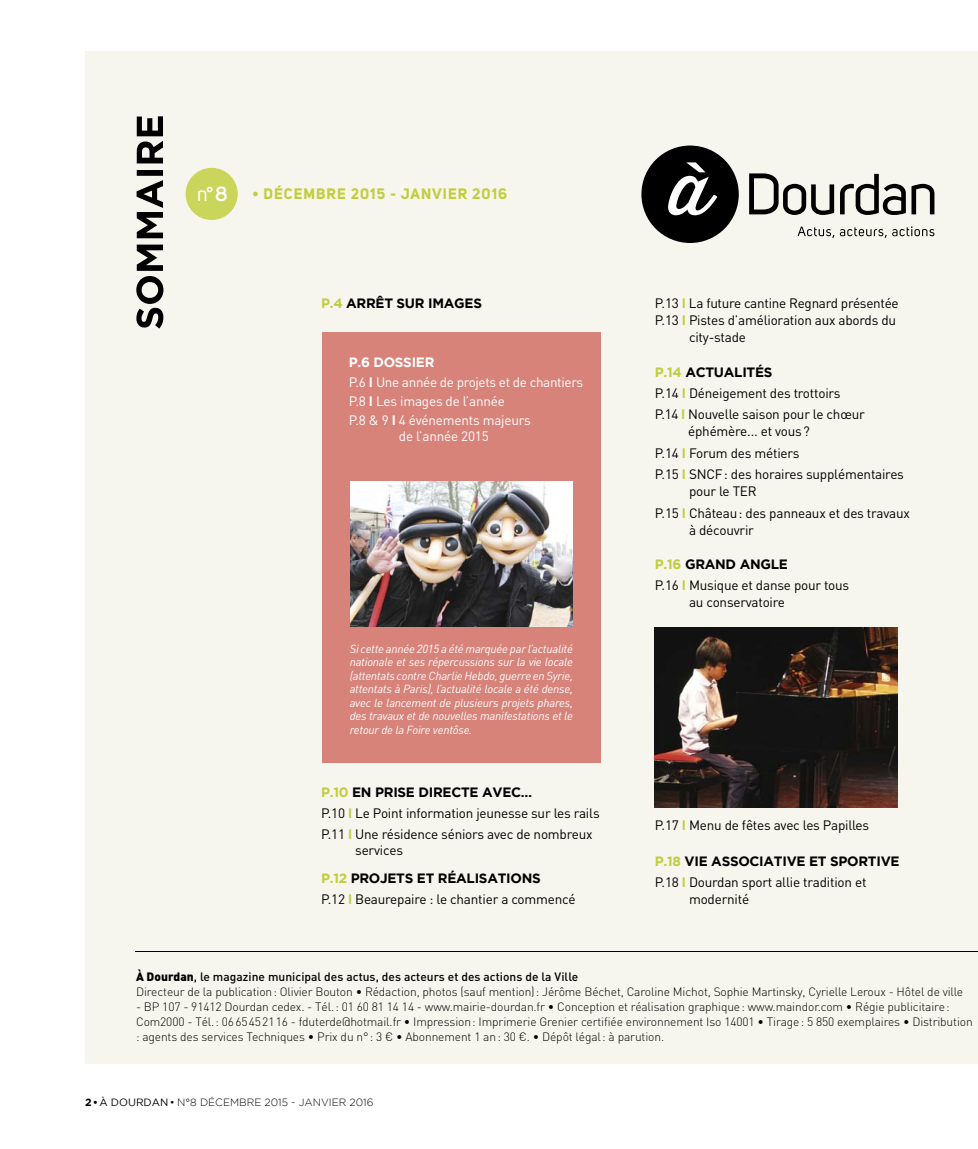
<style>
.page{position:relative;width:978px;height:1149px;background:#fff}
.page>*{position:absolute;margin:0;border:0;box-sizing:border-box;transform-origin:0 0}
.t1{font:20.25px "Uni Sans";color:#fff}
.t2{font:700 15px "Uni Sans";letter-spacing:.07em;color:#c0ce3b}
.t3{font:13.5px/21.3px "DIN";letter-spacing:-.015em;color:#000}
.t4{font:700 13.5px "Gotham";letter-spacing:-.02em;color:#000}
.t5{font:13.5px/18.8px "DIN";letter-spacing:-.015em;color:#fff}
.t6{font:700 13.5px "Gotham";letter-spacing:-.02em;color:#fff}
.t7{font:300 12px/15px "DIN";letter-spacing:-.01em;color:#000}
.t8{font:italic 11.7px/13.5px "DIN";letter-spacing:-.02em;color:#fff;text-align:justify}
.t9{font:300 10.5px "Gotham";color:#000}
.s1{font-weight:600}
.s2{color:#c0ce3b}
.s3{font-weight:700}
.s4{font-weight:700;color:#c0ce3b}
.s5{font-weight:900}
.s6{font-weight:500}
.s7{font-weight:400}
</style>
<div class="page">
<div style="left:85px;top:51px;width:893px;height:1012px;background:#f6f5ee"></div>
<svg style="left:136px;top:116px;width:27px;height:212px"></svg>
<svg style="left:749px;top:173px;width:85px;height:42px"></svg>
<svg style="left:840px;top:174px;width:94px;height:41px"></svg>
<div style="left:641px;top:145px;width:98px;height:98px;background:#000;border-radius:50%"></div>
<svg style="left:668px;top:162px;width:49px;height:53px"></svg>
<div style="left:186px;top:168px;width:52px;height:52px;background:#cad55b;border-radius:50%"></div>
<svg style="left:798px;top:226px;width:136px;height:12px"></svg>
<hr style="left:136px;top:950px;width:842px;height:1px;background:#000">
<div style="left:323px;top:332px;width:278px;height:430px;background:#d7837a"></div>
<img style="left:350px;top:481px;width:223px;height:145px">
<img style="left:655px;top:627px;width:242px;height:179px">
<h1 class="t1" style="left:197px;top:187px;width:32px">n°<span class="s1">8</span></h1>
<p class="t2" style="left:252px;top:188px;width:256px">• DÉCEMBRE 2015 - JANVIER 2016</p>
<p class="t4" style="left:321px;top:298px;width:162px"><span class="s2">P.4</span> ARRÊT SUR IMAGES</p>
<p class="t6" style="left:349px;top:356px;width:87px">P.6 DOSSIER</p>
<p class="t5" style="left:349px;top:374px;width:236px">P.6 <span class="s3">I</span> Une année de projets et de chantiers<br>P.8 <span class="s3">I</span> Les images de l’année<br>P.8 &amp; 9 <span class="s3">I</span> 4 événements majeurs</p>
<p class="t5" style="left:399px;top:429px;width:91px">de l’année 2015</p>
<p class="t8" style="left:350px;top:643px;width:225px">Si cette année 2015 a été marquée par l’actualité nationale et ses répercussions sur la vie locale (attentats contre Charlie Hebdo, guerre en Syrie, attentats à Paris), l’actualité locale a été dense, avec le lancement de plusieurs projets phares, des travaux et de nouvelles manifestations et le retour de la Foire ventôse.</p>
<p class="t4" style="left:321px;top:786px;width:213px"><span class="s2">P.10</span> EN PRISE DIRECTE AVEC…</p>
<p class="t3" style="left:321px;top:803px;width:280px;line-height:20.9px">P.10 <span class="s4">I</span> Le Point information jeunesse sur les rails<br>P.11 <span class="s4">I</span> Une résidence séniors avec de nombreux</p>
<p class="t3" style="left:355px;top:841px;width:49px">services</p>
<p class="t4" style="left:321px;top:873px;width:221px"><span class="s2">P.12</span> PROJETS ET RÉALISATIONS</p>
<p class="t3" style="left:321px;top:890px;width:256px">P.12 <span class="s4">I</span> Beaurepaire : le chantier a commencé</p>
<p class="t3" style="left:655px;top:294px;width:245px">P.13 <span class="s4">I</span> La future cantine Regnard présentée</p>
<p class="t3" style="left:655px;top:311px;width:243px">P.13 <span class="s4">I</span> Pistes d’amélioration aux abords du</p>
<p class="t3" style="left:689px;top:328px;width:59px">city-stade</p>
<p class="t4" style="left:655px;top:366px;width:119px"><span class="s2">P.14</span> ACTUALITÉS</p>
<p class="t3" style="left:655px;top:384px;width:212px">P.14 <span class="s4">I</span> Déneigement des trottoirs<br>P.14 <span class="s4">I</span> Nouvelle saison pour le chœur</p>
<p class="t3" style="left:655px;top:422px;width:251px;text-indent:33px">éphémère... et vous ?<br>P.14 <span class="s4">I</span> Forum des métiers<br>P.15 <span class="s4">I</span> SNCF : des horaires supplémentaires</p>
<p class="t3" style="left:655px;top:482px;width:257px;text-indent:34px">pour le TER<br>P.15 <span class="s4">I</span> Château : des panneaux et des travaux</p>
<p class="t3" style="left:689px;top:520px;width:66px">à découvrir</p>
<p class="t4" style="left:655px;top:559px;width:135px"><span class="s2">P.16</span> GRAND ANGLE</p>
<p class="t3" style="left:689px;top:578px;width:162px;line-height:17.1px;text-indent:-34px">P.16 <span class="s4">I</span> Musique et danse pour tous au conservatoire</p>
<p class="t3" style="left:655px;top:815px;width:216px">P.17 <span class="s4">I</span> Menu de fêtes avec les Papilles</p>
<p class="t4" style="left:655px;top:855px;width:246px"><span class="s2">P.18</span> VIE ASSOCIATIVE ET SPORTIVE</p>
<p class="t3" style="left:689px;top:875px;width:179px;line-height:17.1px;text-indent:-34px">P.18 <span class="s4">I</span> Dourdan sport allie tradition et modernité</p>
<p class="t7" style="left:136px;top:970px;width:829px"><span class="s5">À Dourdan</span><span class="s6">, le magazine municipal des actus, des acteurs et des actions de la Ville<br></span>Directeur de la publication : Olivier Bouton • Rédaction, photos (sauf mention) : Jérôme Béchet, Caroline Michot, Sophie Martinsky, Cyrielle Leroux - Hôtel de ville</p>
<p class="t7" style="left:136px;top:1000px;width:838px">- BP 107 - 91412 Dourdan cedex. - Tél. : 01 60 81 14 14 - www.mairie-dourdan.fr • Conception et réalisation graphique : www.maindor.com • Régie publicitaire :<br>Com2000 - Tél. : 06 65 45 21 16 - fduterde@hotmail.fr • Impression : Imprimerie Grenier certifiée environnement Iso 14001 • Tirage : 5 850 exemplaires • Distribution : agents des services Techniques • Prix du n° : 3 € • Abonnement 1 an : 30 €. • Dépôt légal : à parution.</p>
<p class="t9" style="left:85px;top:1098px;width:290px"><span class="s3">2 •</span><span class="s7">À DOURDAN</span> • N°8 DÉCEMBRE 2015 - JANVIER 2016</p>
</div>
